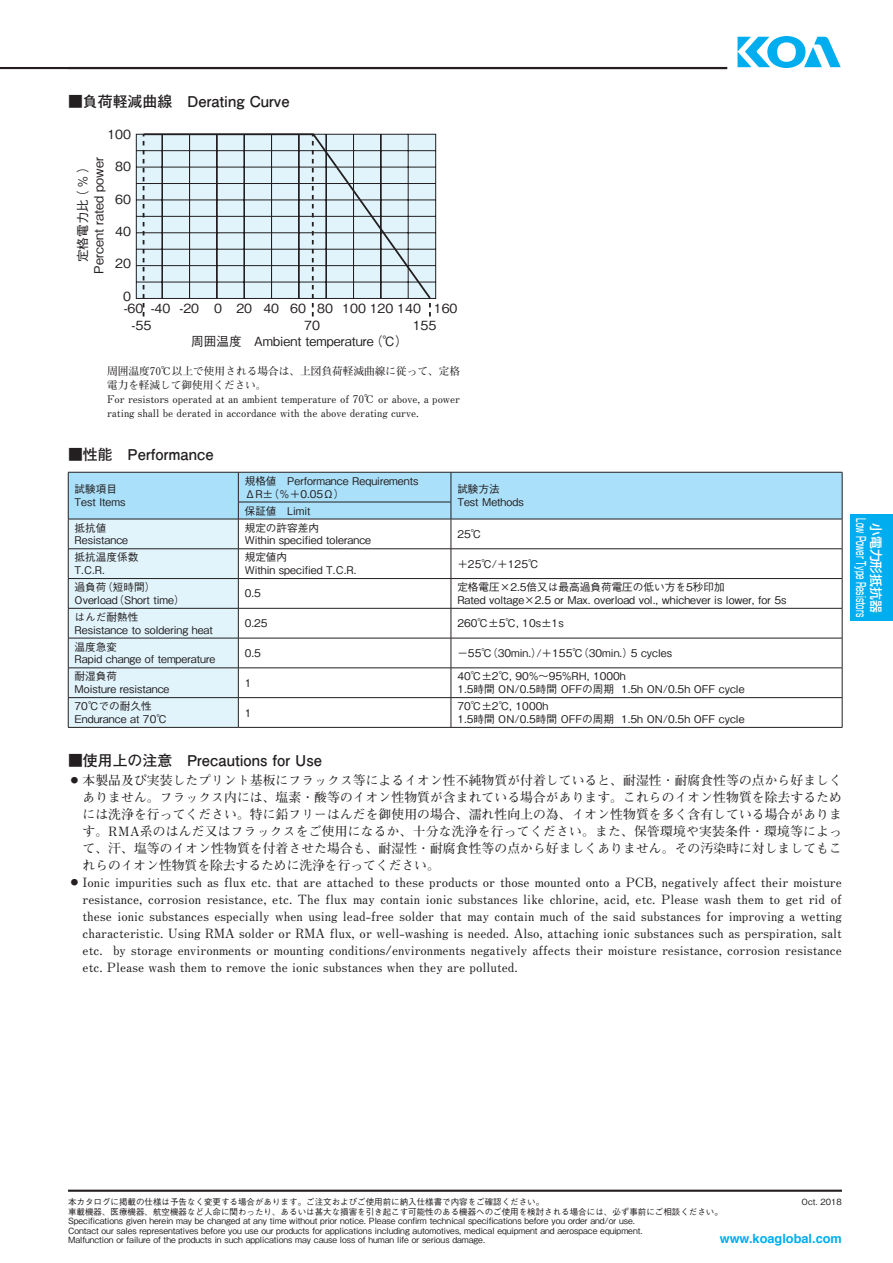
<style>
.page{position:relative;width:893px;height:1263px;background:#fff}
.page>*{position:absolute;margin:0;border:0;box-sizing:border-box;transform-origin:0 0}
.t1{font:700 14.85px "Futo Go B101 Pro";color:#231f20}
.t2{font:700 12.75px/17px "Futo Min A101 Pro";color:#231f20;text-align:justify}
.t3{font:500 12.75px "Shin Go Pro";color:#fff;scale:.55 1}
.t4{font:700 12.75px "Helvetica";color:#00aeef}
.t5{font:500 12.75px "Shin Go Pro";color:#fff}
.t6{font:12.6px/11.9px "Gothic BBB Pro Medium 90 pv RKSJ H";color:#231f20}
.t7{font:500 10.65px/12.8px "Gothic BBB Pro";color:#231f20}
.t8{font:700 10.65px/13.8px "Futo Min A101 Pro";letter-spacing:-.01em;color:#231f20}
.t9{font:500 8.55px/9.3px "Gothic BBB Pro";color:#231f20}
</style>
<div class="page">
<hr style="left:68px;top:1189px;width:774px;height:3px;background:#231f20">
<hr style="left:0;top:67px;width:727px;height:2px;background:#231f20">
<svg style="left:135px;top:133px;width:302px;height:166px"></svg>
<svg style="left:312px;top:303px;width:2px;height:13px"></svg>
<svg style="left:429px;top:303px;width:2px;height:13px"></svg>
<svg style="left:142px;top:133px;width:290px;height:166px"></svg>
<div style="left:850px;top:514px;width:43px;height:107px;background:#00aeef"></div>
<svg style="left:68px;top:472px;width:775px;height:255px"></svg>
<hr style="left:68px;top:727px;width:170px;height:1px;background:#231f20">
<hr style="left:238px;top:727px;width:213px;height:1px;background:#231f20">
<hr style="left:451px;top:727px;width:391px;height:1px;background:#231f20">
<div style="left:767px;top:36px;width:38px;height:32px;background:#00aeef;border-radius:50%"></div>
<svg style="left:737px;top:37px;width:33px;height:30px"></svg>
<div style="left:777px;top:42px;width:19px;height:20px;background:#fff;border-radius:50%"></div>
<svg style="left:804px;top:37px;width:37px;height:30px"></svg>
<p class="t1" style="left:68px;top:89px;width:223px">■負荷軽減曲線　Derating Curve</p>
<p class="t6" style="left:107px;top:126px;width:25px">100</p>
<p class="t6" style="left:115px;top:159px;width:17px">80</p>
<p class="t6" style="left:115px;top:191px;width:17px">60</p>
<p class="t6" style="left:115px;top:224px;width:17px">40</p>
<p class="t6" style="left:115px;top:256px;width:17px">20</p>
<p class="t6" style="left:123px;top:288px;width:211px">0<br>-60 -40 -20 0 20 40 60 80</p>
<p class="t6" style="left:132px;top:318px;width:21px">-55</p>
<p class="t6" style="left:304px;top:318px;width:17px">70</p>
<p class="t6" style="left:413px;top:318px;width:25px">155</p>
<p class="t6" style="left:73px;top:274px;width:118px;line-height:16px;text-align:right;rotate:-90deg">定格電力比（％）<br>Percent rated power</p>
<p class="t6" style="left:342px;top:300px;width:117px">100 120 140 160</p>
<p class="t6" style="left:191px;top:333px;width:218px">周囲温度　Ambient temperature（℃）</p>
<p class="t8" style="left:107px;top:363px;width:354px">周囲温度70℃以上で使用される場合は、上図負荷軽減曲線に従って、定格電力を軽減して御使用ください。<br>For resistors operated at an ambient temperature of 70℃ or above, a power rating shall be derated in accordance with the above derating curve.</p>
<p class="t1" style="left:68px;top:442px;width:147px">■性能　Performance</p>
<p class="t7" style="left:75px;top:482px;width:52px">試験項目<br>Test Items</p>
<p class="t7" style="left:245px;top:473px;width:175px">規格値　Performance Requirements<br>ΔR±（％＋0.05Ω）</p>
<p class="t7" style="left:457px;top:482px;width:68px">試験方法<br>Test Methods</p>
<p class="t7" style="left:245px;top:503px;width:67px">保証値　Limit</p>
<p class="t7" style="left:75px;top:520px;width:55px">抵抗値<br>Resistance</p>
<p class="t7" style="left:245px;top:520px;width:128px">規定の許容差内<br>Within specified tolerance</p>
<p class="t7" style="left:457px;top:526px;width:26px">25℃</p>
<p class="t7" style="left:75px;top:550px;width:65px">抵抗温度係数<br>T.C.R.</p>
<p class="t7" style="left:245px;top:550px;width:113px">規定値内<br>Within specified T.C.R.</p>
<p class="t7" style="left:457px;top:556px;width:83px">＋25℃/＋125℃</p>
<p class="t7" style="left:75px;top:579px;width:112px">過負荷（短時間）<br>Overload（Short time）</p>
<p class="t7" style="left:245px;top:586px;width:18px">0.5</p>
<p class="t7" style="left:457px;top:579px;width:330px">定格電圧×2.5倍又は最高過負荷電圧の低い方を5秒印加<br>Rated voltage×2.5 or Max. overload vol., whichever is lower, for 5s</p>
<p class="t7" style="left:75px;top:609px;width:140px">はんだ耐熱性<br>Resistance to soldering heat</p>
<p class="t7" style="left:245px;top:615px;width:24px">0.25</p>
<p class="t7" style="left:457px;top:615px;width:108px">260℃±5℃, 10s±1s</p>
<p class="t7" style="left:75px;top:639px;width:142px">温度急変<br>Rapid change of temperature</p>
<p class="t7" style="left:245px;top:645px;width:18px">0.5</p>
<p class="t7" style="left:457px;top:645px;width:216px">−55℃（30min.）/＋155℃（30min.）5 cycles</p>
<p class="t7" style="left:75px;top:669px;width:96px">耐湿負荷<br>Moisture resistance</p>
<p class="t7" style="left:245px;top:675px;width:8px">1</p>
<p class="t7" style="left:457px;top:669px;width:289px">40℃±2℃, 90%〜95%RH, 1000h<br>1.5時間 ON/0.5時間 OFFの周期 1.5h ON/0.5h OFF cycle</p>
<p class="t7" style="left:75px;top:698px;width:94px">70℃での耐久性<br>Endurance at 70℃</p>
<p class="t7" style="left:245px;top:705px;width:8px">1</p>
<p class="t7" style="left:457px;top:698px;width:289px">70℃±2℃, 1000h<br>1.5時間 ON/0.5時間 OFFの周期 1.5h ON/0.5h OFF cycle</p>
<p class="t1" style="left:68px;top:748px;width:256px">■使用上の注意　Precautions for Use</p>
<p class="t2" style="left:83px;top:770px;width:761px;text-indent:-12px"><sup>●</sup> 本製品及び実装したプリント基板にフラックス等によるイオン性不純物質が付着していると、耐湿性・耐腐食性等の点から好ましくありません。フラックス内には、塩素・酸等のイオン性物質が含まれている場合があります。これらのイオン性物質を除去するためには洗浄を行ってください。特に鉛フリーはんだを御使用の場合、濡れ性向上の為、イオン性物質を多く含有している場合があります。RMA系のはんだ又はフラックスをご使用になるか、十分な洗浄を行ってください。また、保管環境や実装条件・環境等によって、汗、塩等のイオン性物質を付着させた場合も、耐湿性・耐腐食性等の点から好ましくありません。その汚染時に対しましてもこれらのイオン性物質を除去するために洗浄を行ってください。</p>
<p class="t2" style="left:83px;top:872px;width:761px;text-indent:-12px"><sup>●</sup> Ionic impurities such as flux etc. that are attached to these products or those mounted onto a PCB, negatively affect their moisture resistance, corrosion resistance, etc. The flux may contain ionic substances like chlorine, acid, etc. Please wash them to get rid of these ionic substances especially when using lead-free solder that may contain much of the said substances for improving a wetting characteristic. Using RMA solder or RMA flux, or well-washing is needed. Also, attaching ionic substances such as perspiration, salt etc. by storage environments or mounting conditions/environments negatively affects their moisture resistance, corrosion resistance etc. Please wash them to remove the ionic substances when they are polluted.</p>
<p class="t3" style="left:871px;top:518px;width:181px;rotate:90deg">Low Power Type Resistors</p>
<p class="t5" style="left:886px;top:523px;width:91px;rotate:90deg">小電力形抵抗器</p>
<p class="t9" style="left:68px;top:1195px;width:478px">本カタログに掲載の仕様は予告なく変更する場合があります。ご注文およびご使用前に納入仕様書で内容をご確認ください。</p>
<p class="t9" style="left:802px;top:1195px;width:42px">Oct. 2018</p>
<p class="t9" style="left:68px;top:1206px;width:656px">車載機器、医療機器、航空機器など人命に関わったり、あるいは甚大な損害を引き起こす可能性のある機器へのご使用を検討される場合には、必ず事前にご相談ください。Specifications given herein may be changed at any time without prior notice. Please confirm technical specifications before you order and/or use.<br>Contact our sales representatives before you use our products for applications including automotives, medical equipment and aerospace equipment.<br>Malfunction or failure of the products in such applications may cause loss of human life or serious damage.</p>
<p class="t4" style="left:720px;top:1228px;width:124px">www.koaglobal.com</p>
</div>
